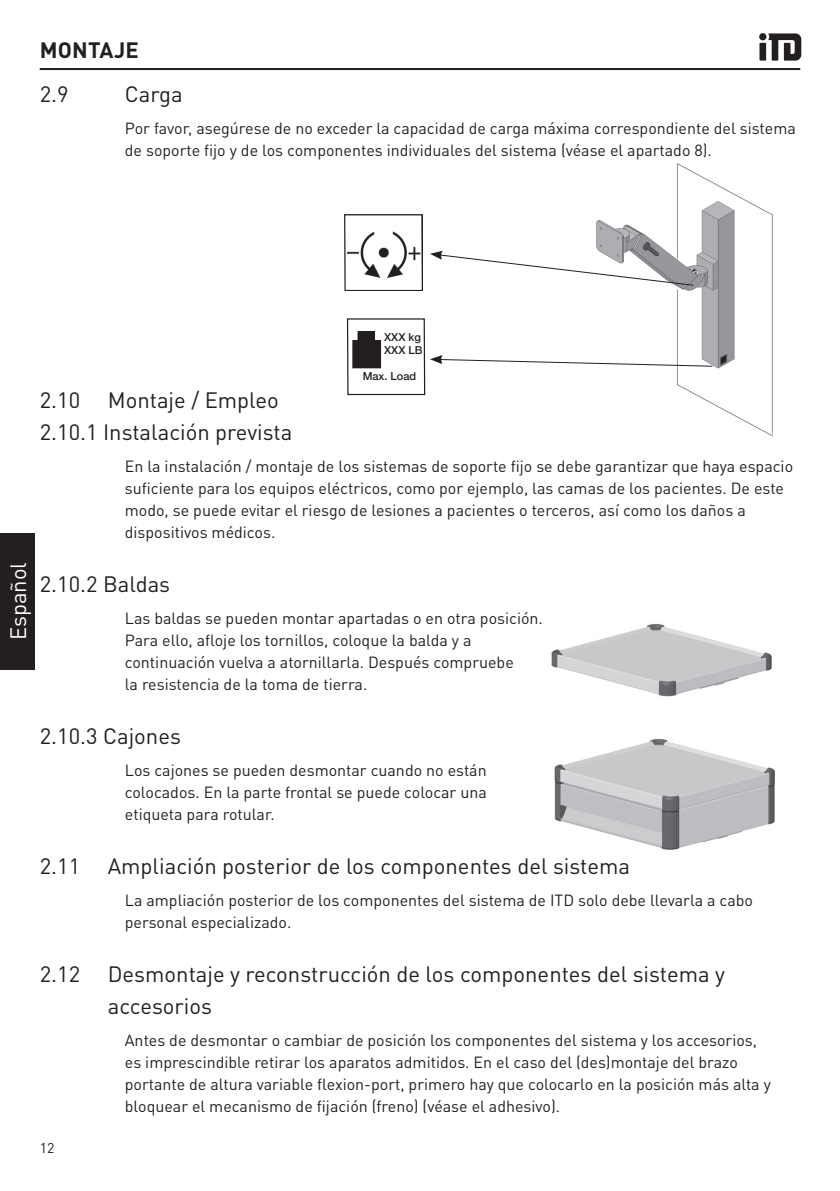
<style>
.page{position:relative;width:840px;height:1191px;background:#fff}
.page>*{position:absolute;margin:0;border:0;box-sizing:border-box;transform-origin:0 0}
.t1{font:22px/32px "DINOT";color:#231f20}
.t2{font:22px "DINOT";color:#fff}
.t3{font:700 22px "DINOT";letter-spacing:.01em;color:#231f20}
.t4{font:16px/22px "DINOT";color:#231f20}
.t5{font:14px "DIN Pro";color:#231f20}
.t6{font:500 11px/13.2px "Helvetica Neue LT Pro";color:#231f20}
</style>
<div class="page">
<hr style="left:40px;top:68px;width:759px;height:2px;background:#231f20">
<div style="left:0;top:533px;width:34px;height:136px;background:#231f20"></div>
<svg style="left:759px;top:33px;width:41px;height:28px"></svg>
<img style="left:551px;top:624px;width:221px;height:73px">
<img style="left:554px;top:738px;width:221px;height:112px">
<img style="left:596px;top:163px;width:178px;height:274px">
<div style="left:347px;top:318px;width:78px;height:77px;border:1px solid #231f20"></div>
<svg style="left:363px;top:368px;width:17px;height:1px"></svg>
<div style="left:352px;top:340px;width:28px;height:28px;background:#231f20"></div>
<div style="left:352px;top:340px;width:28px;height:28px;border:1px solid #231f20"></div>
<div style="left:358px;top:332px;width:16px;height:11px;background:#231f20"></div>
<div style="left:357px;top:331px;width:17px;height:12px;border:1px solid #231f20"></div>
<img style="left:344px;top:214px;width:78px;height:76px">
<svg style="left:430px;top:355px;width:283px;height:12px"></svg>
<svg style="left:430px;top:251px;width:264px;height:35px"></svg>
<h1 class="t3" style="left:40px;top:33px;width:101px">MONTAJE</h1>
<h1 class="t1" style="left:40px;top:76px;width:30px">2.9</h1>
<h1 class="t1" style="left:125px;top:76px;width:59px">Carga</h1>
<p class="t4" style="left:125px;top:116px;width:672px">Por favor, asegúrese de no exceder la capacidad de carga máxima correspondiente del sistema de soporte fijo y de los componentes individuales del sistema (véase el apartado 8).</p>
<h1 class="t2" style="left:1px;top:640px;width:80px;rotate:-90deg">Español</h1>
<p class="t6" style="left:384px;top:330px;width:40px">XXX kg<br>XXX LB</p>
<p class="t6" style="left:362px;top:369px;width:55px">Max. Load</p>
<h1 class="t1" style="left:40px;top:382px;width:254px;text-indent:68px">Montaje / Empleo<br>2.10.1 Instalación prevista</h1>
<p class="t4" style="left:125px;top:454px;width:669px">En la instalación / montaje de los sistemas de soporte fijo se debe garantizar que haya espacio suficiente para los equipos eléctricos, como por ejemplo, las camas de los pacientes. De este modo, se puede evitar el riesgo de lesiones a pacientes o terceros, así como los daños a dispositivos médicos.</p>
<h1 class="t1" style="left:40px;top:566px;width:132px">2.10.2 Baldas</h1>
<p class="t4" style="left:125px;top:606px;width:419px">Las baldas se pueden montar apartadas o en otra posición.<br>Para ello, afloje los tornillos, coloque la balda y a continuación vuelva a atornillarla. Después compruebe<br>la resistencia de la toma de tierra.</p>
<h1 class="t1" style="left:40px;top:718px;width:143px">2.10.3 Cajones</h1>
<p class="t4" style="left:125px;top:758px;width:363px;text-align:justify">Los cajones se pueden desmontar cuando no están colocados. En la parte frontal se puede colocar una etiqueta para rotular.</p>
<h1 class="t1" style="left:40px;top:848px;width:42px">2.11</h1>
<h1 class="t1" style="left:108px;top:848px;width:523px">Ampliación posterior de los componentes del sistema</h1>
<p class="t4" style="left:125px;top:888px;width:629px">La ampliación posterior de los componentes del sistema de ITD solo debe llevarla a cabo personal especializado.</p>
<h1 class="t1" style="left:40px;top:956px;width:42px">2.12</h1>
<h1 class="t1" style="left:108px;top:956px;width:618px">Desmontaje y reconstrucción de los componentes del sistema y accesorios</h1>
<p class="t4" style="left:125px;top:1028px;width:647px">Antes de desmontar o cambiar de posición los componentes del sistema y los accesorios, es imprescindible retirar los aparatos admitidos. En el caso del (des)montaje del brazo portante de altura variable flexion-port, primero hay que colocarlo en la posición más alta y bloquear el mecanismo de fijación (freno) (véase el adhesivo).</p>
<h1 class="t1" style="left:40px;top:382px;width:42px">2.10</h1>
<p class="t5" style="left:40px;top:1137px;width:16px">12</p>
</div>
